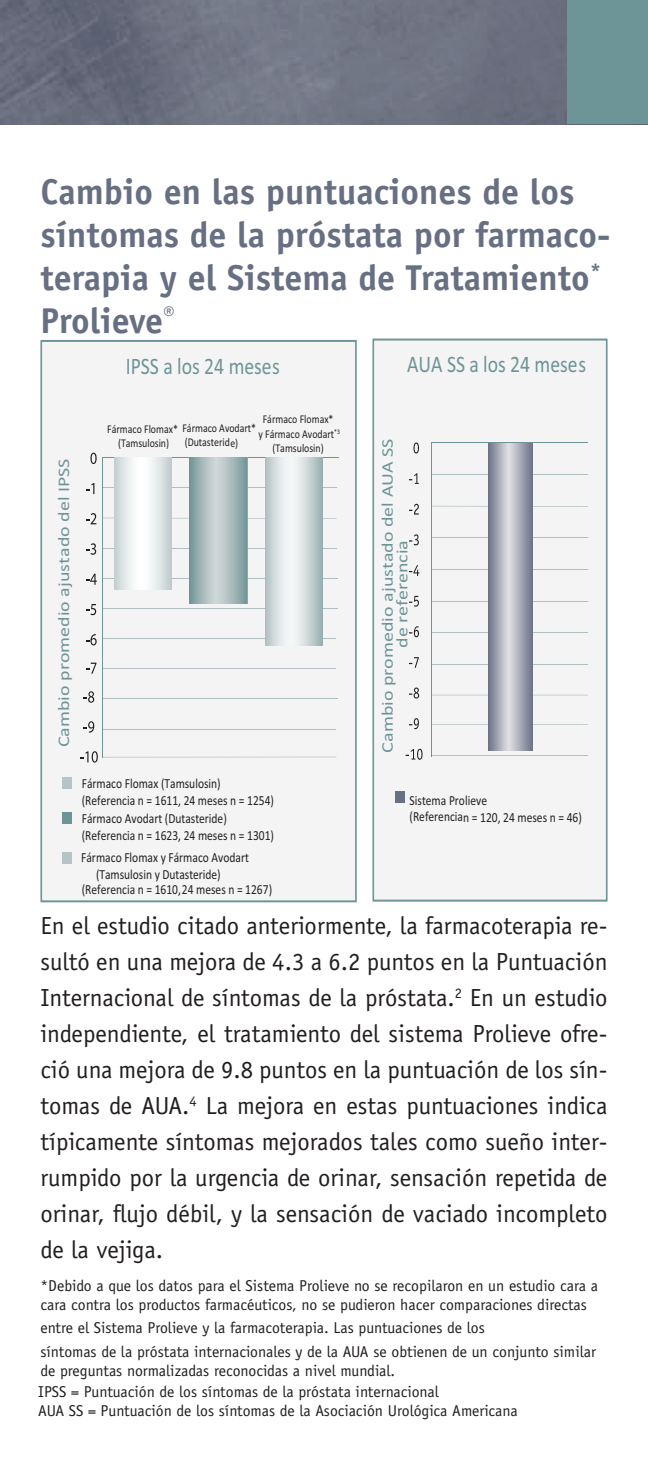
<style>
.page{position:relative;width:648px;height:1458px;background:#fff}
.page>*{position:absolute;margin:0;border:0;box-sizing:border-box;transform-origin:0 0}
.t1{font:700 36px/43.2px "Officina Sans";color:#676f83}
.t2{font:24.75px/36px "Officina Sans";color:#231f20;text-align:justify}
.t3{font:23.85px "Calibri";color:#6d9496;scale:.83 1}
.t4{font:16.2px/14.6px "Calibri";color:#6d9496;text-align:center;scale:1.23 1}
.t5{font:15.75px/18.9px "Officina Sans";color:#231f20}
.t6{font:13.95px/16.7px "Calibri";color:#231f20;scale:.83 1}
.t7{font:11.92px/14.2px "Calibri";color:#231f20;scale:.83 1}
</style>
<div class="page">
<img style="left:0;top:0;width:567px;height:124px">
<div style="left:567px;top:0;width:81px;height:124px;background:#6d9496"></div>
<div style="left:41px;top:341px;width:315px;height:560px;background:#f4f4f5"></div>
<div style="left:40px;top:340px;width:317px;height:562px;border:2px solid #6d9496"></div>
<div style="left:373px;top:340px;width:234px;height:561px;background:#f4f4f5"></div>
<div style="left:372px;top:339px;width:235px;height:562px;border:2px solid #6d9496"></div>
<svg style="left:406px;top:749px;width:16px;height:11px"></svg>
<svg style="left:409px;top:718px;width:10px;height:11px"></svg>
<svg style="left:409px;top:687px;width:10px;height:11px"></svg>
<svg style="left:409px;top:657px;width:10px;height:11px"></svg>
<svg style="left:409px;top:626px;width:10px;height:11px"></svg>
<svg style="left:409px;top:596px;width:10px;height:11px"></svg>
<svg style="left:409px;top:565px;width:10px;height:11px"></svg>
<svg style="left:409px;top:534px;width:10px;height:11px"></svg>
<svg style="left:409px;top:504px;width:10px;height:11px"></svg>
<svg style="left:409px;top:473px;width:10px;height:11px"></svg>
<svg style="left:413px;top:442px;width:6px;height:11px"></svg>
<hr style="left:431px;top:442px;width:156px;height:1px;background:#6d9496">
<hr style="left:431px;top:443px;width:1px;height:314px;background:#6d9496">
<hr style="left:431px;top:632px;width:156px;height:1px;background:#afbfc2">
<hr style="left:431px;top:601px;width:156px;height:1px;background:#afbfc2">
<hr style="left:431px;top:664px;width:156px;height:1px;background:#afbfc2">
<hr style="left:431px;top:755px;width:156px;height:1px;background:#afbfc2">
<hr style="left:431px;top:569px;width:156px;height:1px;background:#afbfc2">
<hr style="left:431px;top:537px;width:156px;height:1px;background:#afbfc2">
<svg style="left:431px;top:506px;width:156px;height:1px"></svg>
<hr style="left:431px;top:474px;width:156px;height:1px;background:#afbfc2">
<hr style="left:431px;top:695px;width:156px;height:1px;background:#afbfc2">
<hr style="left:431px;top:724px;width:156px;height:1px;background:#afbfc2">
<img style="left:488px;top:443px;width:45px;height:307px">
<div style="left:395px;top:791px;width:10px;height:12px;background:#676f83"></div>
<div style="left:62px;top:777px;width:10px;height:12px;background:#b5c4c6"></div>
<div style="left:62px;top:852px;width:10px;height:12px;background:#b5c4c6"></div>
<div style="left:62px;top:812px;width:10px;height:12px;background:#6d9496"></div>
<hr style="left:102px;top:457px;width:236px;height:1px;background:#6d9496">
<svg style="left:86px;top:663px;width:10px;height:11px"></svg>
<svg style="left:86px;top:604px;width:10px;height:11px"></svg>
<svg style="left:86px;top:543px;width:10px;height:12px"></svg>
<svg style="left:86px;top:513px;width:10px;height:11px"></svg>
<svg style="left:86px;top:483px;width:8px;height:11px"></svg>
<svg style="left:90px;top:453px;width:7px;height:11px"></svg>
<svg style="left:92px;top:454px;width:3px;height:9px"></svg>
<hr style="left:102px;top:457px;width:1px;height:301px;background:#6d9496">
<hr style="left:102px;top:639px;width:234px;height:1px;background:#afbfc2">
<svg style="left:86px;top:634px;width:17px;height:11px"></svg>
<hr style="left:102px;top:608px;width:236px;height:1px;background:#afbfc2">
<hr style="left:102px;top:668px;width:234px;height:1px;background:#afbfc2">
<hr style="left:102px;top:729px;width:234px;height:1px;background:#afbfc2">
<hr style="left:102px;top:699px;width:236px;height:1px;background:#afbfc2">
<hr style="left:102px;top:757px;width:234px;height:1px;background:#afbfc2">
<hr style="left:102px;top:578px;width:236px;height:1px;background:#afbfc2">
<svg style="left:86px;top:574px;width:17px;height:11px"></svg>
<hr style="left:102px;top:548px;width:235px;height:1px;background:#afbfc2">
<svg style="left:103px;top:518px;width:234px;height:1px"></svg>
<hr style="left:102px;top:487px;width:235px;height:1px;background:#afbfc2">
<img style="left:115px;top:457px;width:57px;height:132px">
<img style="left:266px;top:457px;width:57px;height:189px">
<img style="left:190px;top:457px;width:57px;height:147px">
<svg style="left:84px;top:691px;width:10px;height:12px"></svg>
<svg style="left:84px;top:721px;width:10px;height:12px"></svg>
<svg style="left:80px;top:751px;width:23px;height:11px"></svg>
<p class="t1" style="left:40px;top:170px;width:571px">Cambio en las puntuaciones de los síntomas de la próstata por farmaco&shy;terapia y el Sistema de Tratamiento<sup>*<br></sup>Prolieve<sup>®</sup></p>
<p class="t3" style="left:126px;top:351px;width:187px">IPSS a los 24 meses</p>
<p class="t4" style="left:57px;top:747px;width:237px;rotate:-90deg">Cambio promedio ajustado del IPSS</p>
<p class="t7" style="left:258px;top:412px;width:100px;text-align:center">Fármaco Flomax*<br>y Fármaco Avodart<sup>*3 </sup>(Tamsulosin)</p>
<p class="t7" style="left:118px;top:421px;width:168px;text-indent:-11px">Fármaco Flomax* Fármaco Avodart* (Tamsulosin)</p>
<p class="t7" style="left:185px;top:435px;width:66px">(Dutasteride)</p>
<p class="t6" style="left:82px;top:775px;width:233px">Fármaco Flomax (Tamsulosin) (Referencia n = 1611, 24 meses n = 1254)</p>
<p class="t6" style="left:82px;top:810px;width:233px">Fármaco Avodart (Dutasteride) (Referencia n = 1623, 24 meses n = 1301)</p>
<p class="t6" style="left:96px;top:849px;width:186px;text-indent:-15px">Fármaco Flomax y Fármaco Avodart (Tamsulosin y Dutasteride)</p>
<p class="t6" style="left:82px;top:881px;width:231px">(Referencia n = 1610, 24 meses n = 1267)</p>
<p class="t3" style="left:407px;top:349px;width:217px">AUA SS a los 24 meses</p>
<p class="t4" style="left:380px;top:753px;width:257px;rotate:-90deg">Cambio promedio ajustado del AUA SS de referencia</p>
<p class="t6" style="left:410px;top:792px;width:209px">Sistema Prolieve<br>(Referencian = 120, 24 meses n = 46)</p>
<p class="t2" style="left:40px;top:908px;width:569px">En el estudio citado anteriormente, la farmacoterapia re&shy;sultó en una mejora de 4.3 a 6.2 puntos en la Puntuación Internacional de síntomas de la próstata.<sup>2</sup> En un estudio independiente, el tratamiento del sistema Prolieve ofre&shy;ció una mejora de 9.8 puntos en la puntuación de los sín&shy;tomas de AUA.<sup>4</sup> La mejora en estas puntuaciones indica típicamente síntomas mejorados tales como sueño inter&shy;rumpido por la urgencia de orinar, sensación repetida de orinar, flujo débil, y la sensación de vaciado incompleto de la vejiga.</p>
<p class="t5" style="left:40px;top:1276px;width:559px">*Debido a que los datos para el Sistema Prolieve no se recopilaron en un estudio cara a cara contra los productos farmacéuticos, no se pudieron hacer comparaciones directas</p>
<p class="t5" style="left:40px;top:1319px;width:446px">entre el Sistema Prolieve y la farmacoterapia. Las puntuaciones de los</p>
<p class="t5" style="left:40px;top:1342px;width:557px">síntomas de la próstata internacionales y de la AUA se obtienen de un conjunto similar de preguntas normalizadas reconocidas a nivel mundial.</p>
<p class="t5" style="left:38px;top:1382px;width:402px">IPSS = Puntuación de los síntomas de la próstata internacional</p>
<p class="t5" style="left:38px;top:1401px;width:481px">AUA SS = Puntuación de los síntomas de la Asociación Urológica Americana</p>
</div>
